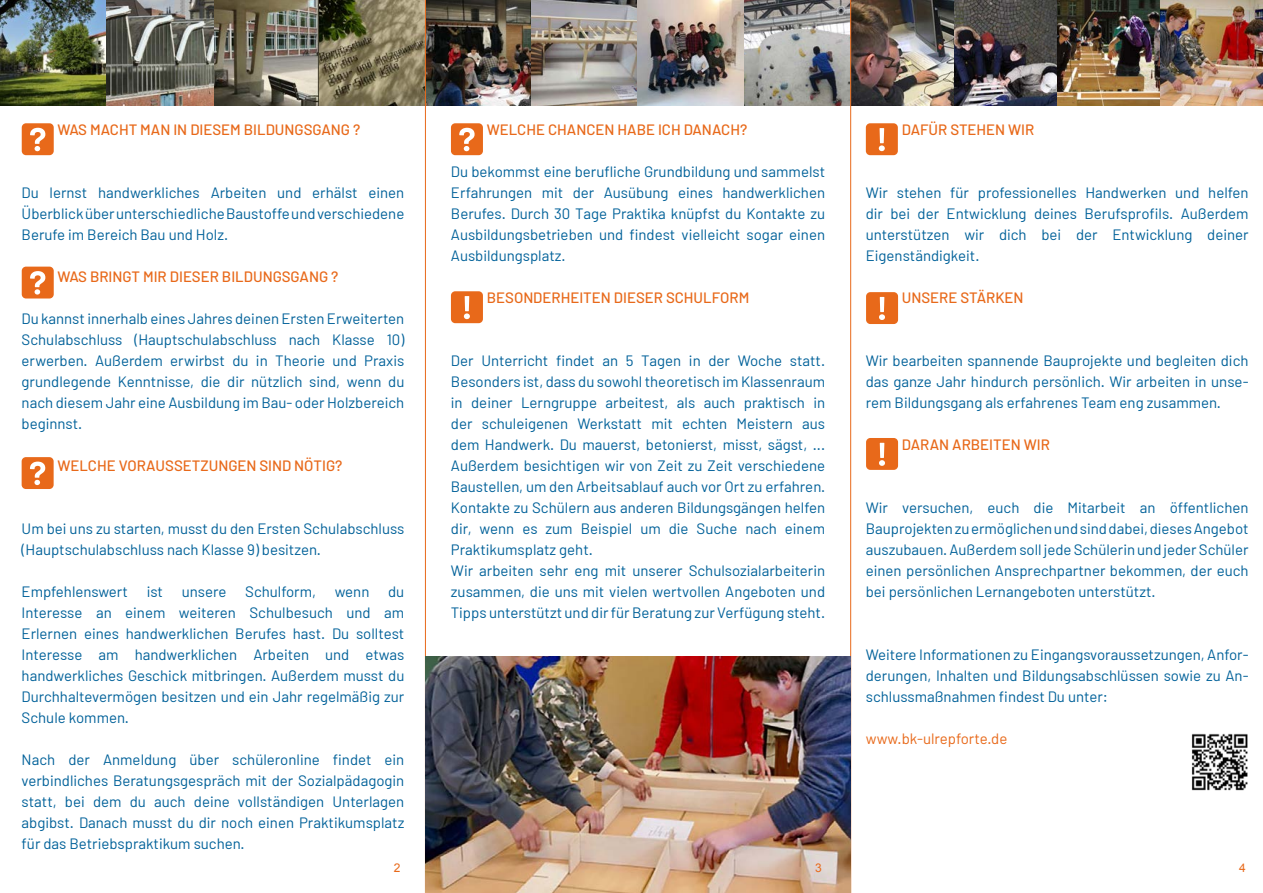
<style>
.page{position:relative;width:1263px;height:893px;background:#fff}
.page>*{position:absolute;margin:0;border:0;box-sizing:border-box;transform-origin:0 0}
.t1{font:15px/21px "Barlow";color:#006199;text-align:justify}
.t2{font:500 15px "Barlow";color:#e8691a}
.t3{font:15px "Barlow";color:#e8691a}
.t4{font:12px "Arial";color:#e8691a}
</style>
<div class="page">
<img style="left:851px;top:0;width:103px;height:106px">
<img style="left:954px;top:0;width:103px;height:106px">
<img style="left:1057px;top:0;width:103px;height:106px">
<img style="left:1160px;top:0;width:103px;height:106px">
<img style="left:426px;top:0;width:105px;height:106px">
<img style="left:531px;top:0;width:107px;height:106px">
<img style="left:638px;top:0;width:106px;height:106px">
<img style="left:744px;top:0;width:106px;height:106px">
<img style="left:213px;top:0;width:106px;height:106px">
<img style="left:0;top:0;width:107px;height:106px">
<svg style="left:319px;top:0;width:106px;height:106px;background:#797253"></svg>
<img style="left:107px;top:0;width:106px;height:106px">
<hr style="left:425px;top:0;width:1px;height:893px;background:#e8691a">
<hr style="left:850px;top:0;width:1px;height:893px;background:#e8691a">
<div style="left:22px;top:123px;width:32px;height:32px;background:#e8691a;border-radius:4px"></div>
<svg style="left:30px;top:128px;width:15px;height:23px"></svg>
<div style="left:22px;top:267px;width:32px;height:31px;background:#e8691a;border-radius:4px"></div>
<svg style="left:30px;top:271px;width:15px;height:24px"></svg>
<div style="left:22px;top:457px;width:32px;height:32px;background:#e8691a;border-radius:4px"></div>
<svg style="left:30px;top:462px;width:15px;height:23px"></svg>
<div style="left:451px;top:291px;width:32px;height:32px;background:#e8691a;border-radius:4px"></div>
<svg style="left:464px;top:296px;width:6px;height:23px"></svg>
<div style="left:451px;top:123px;width:32px;height:32px;background:#e8691a;border-radius:4px"></div>
<svg style="left:459px;top:128px;width:16px;height:23px"></svg>
<div style="left:866px;top:123px;width:32px;height:32px;background:#e8691a;border-radius:4px"></div>
<svg style="left:879px;top:128px;width:6px;height:23px"></svg>
<div style="left:866px;top:438px;width:32px;height:32px;background:#e8691a;border-radius:4px"></div>
<svg style="left:879px;top:443px;width:6px;height:23px"></svg>
<div style="left:866px;top:292px;width:32px;height:32px;background:#e8691a;border-radius:4px"></div>
<svg style="left:879px;top:297px;width:6px;height:23px"></svg>
<img style="left:1191px;top:733px;width:57px;height:58px">
<img style="left:426px;top:656px;width:425px;height:237px">
<p class="t2" style="left:58px;top:120px;width:304px">WAS MACHT MAN IN DIESEM BILDUNGSGANG ?</p>
<p class="t1" style="left:22px;top:182px;width:384px">Du lernst handwerkliches Arbeiten und erhälst einen Überblick über unterschiedliche Baustoffe und verschiedene Berufe im Bereich Bau und Holz.</p>
<p class="t2" style="left:58px;top:267px;width:282px">WAS BRINGT MIR DIESER BILDUNGSGANG ?</p>
<p class="t1" style="left:22px;top:308px;width:384px">Du kannst innerhalb eines Jahres deinen Ersten Erweiterten Schulabschluss (Hauptschulabschluss nach Klasse 10) erwerben. Außerdem erwirbst du in Theorie und Praxis grundlegende Kenntnisse, die dir nützlich sind, wenn du nach diesem Jahr eine Ausbildung im Bau- oder Holzbereich beginnst.</p>
<p class="t2" style="left:58px;top:456px;width:286px">WELCHE VORAUSSETZUNGEN SIND NÖTIG?</p>
<p class="t1" style="left:22px;top:518px;width:384px">Um bei uns zu starten, musst du den Ersten Schulabschluss (Hauptschulabschluss nach Klasse 9) besitzen.</p>
<p class="t1" style="left:22px;top:581px;width:384px">Empfehlenswert ist unsere Schulform, wenn du Interesse an einem weiteren Schulbesuch und am Erlernen eines handwerklichen Berufes hast. Du solltest Interesse am handwerklichen Arbeiten und etwas handwerkliches Geschick mitbringen. Außerdem musst du Durchhaltevermögen besitzen und ein Jahr regelmäßig zur Schule kommen.</p>
<p class="t1" style="left:22px;top:749px;width:384px">Nach der Anmeldung über schüleronline findet ein verbindliches Beratungsgespräch mit der Sozialpädagogin statt, bei dem du auch deine vollständigen Unterlagen abgibst. Danach musst du dir noch einen Praktikumsplatz für das Betriebspraktikum suchen.</p>
<p class="t2" style="left:487px;top:120px;width:262px">WELCHE CHANCEN HABE ICH DANACH?</p>
<p class="t1" style="left:451px;top:161px;width:376px">Du bekommst eine berufliche Grundbildung und sammelst Erfahrungen mit der Ausübung eines handwerklichen Berufes. Durch 30 Tage Praktika knüpfst du Kontakte zu Ausbildungsbetrieben und findest vielleicht sogar einen Ausbildungsplatz.</p>
<p class="t2" style="left:487px;top:288px;width:264px">BESONDERHEITEN DIESER SCHULFORM</p>
<p class="t1" style="left:451px;top:350px;width:376px">Der Unterricht findet an 5 Tagen in der Woche statt.<br>Besonders ist, dass du sowohl theoretisch im Klassenraum in deiner Lerngruppe arbeitest, als auch praktisch in der schuleigenen Werkstatt mit echten Meistern aus dem Handwerk. Du mauerst, betonierst, misst, sägst, ...<br>Außerdem besichtigen wir von Zeit zu Zeit verschiedene Baustellen, um den Arbeitsablauf auch vor Ort zu erfahren.<br>Kontakte zu Schülern aus anderen Bildungsgängen helfen dir, wenn es zum Beispiel um die Suche nach einem Praktikumsplatz geht.</p>
<p class="t1" style="left:451px;top:560px;width:376px">Wir arbeiten sehr eng mit unserer Schulsozialarbeiterin zusammen, die uns mit vielen wertvollen Angeboten und Tipps unterstützt und dir für Beratung zur Verfügung steht.</p>
<p class="t2" style="left:902px;top:120px;width:134px">DAFÜR STEHEN WIR</p>
<p class="t1" style="left:866px;top:182px;width:384px">Wir stehen für professionelles Handwerken und helfen dir bei der Entwicklung deines Berufsprofils. Außerdem unterstützen wir dich bei der Entwicklung deiner Eigenständigkeit.</p>
<p class="t2" style="left:902px;top:288px;width:123px">UNSERE STÄRKEN</p>
<p class="t1" style="left:866px;top:350px;width:384px">Wir bearbeiten spannende Bauprojekte und begleiten dich das ganze Jahr hindurch persönlich. Wir arbeiten in unse&shy;rem Bildungsgang als erfahrenes Team eng zusammen.</p>
<p class="t2" style="left:902px;top:435px;width:149px">DARAN ARBEITEN WIR</p>
<p class="t1" style="left:866px;top:497px;width:384px">Wir versuchen, euch die Mitarbeit an öffentlichen Bauprojekten zu ermöglichen und sind dabei, dieses Angebot auszubauen. Außerdem soll jede Schülerin und jeder Schüler einen persönlichen Ansprechpartner bekommen, der euch bei persönlichen Lernangeboten unterstützt.</p>
<p class="t1" style="left:866px;top:644px;width:384px">Weitere Informationen zu Eingangsvoraussetzungen, Anfor&shy;derungen, Inhalten und Bildungsabschlüssen sowie zu An&shy;schlussmaßnahmen findest Du unter:</p>
<p class="t3" style="left:866px;top:729px;width:143px">www.bk-ulrepforte.de</p>
<p class="t4" style="left:394px;top:860px;width:8px">2</p>
<p class="t4" style="left:815px;top:860px;width:8px">3</p>
<p class="t4" style="left:1239px;top:860px;width:8px">4</p>
</div>
